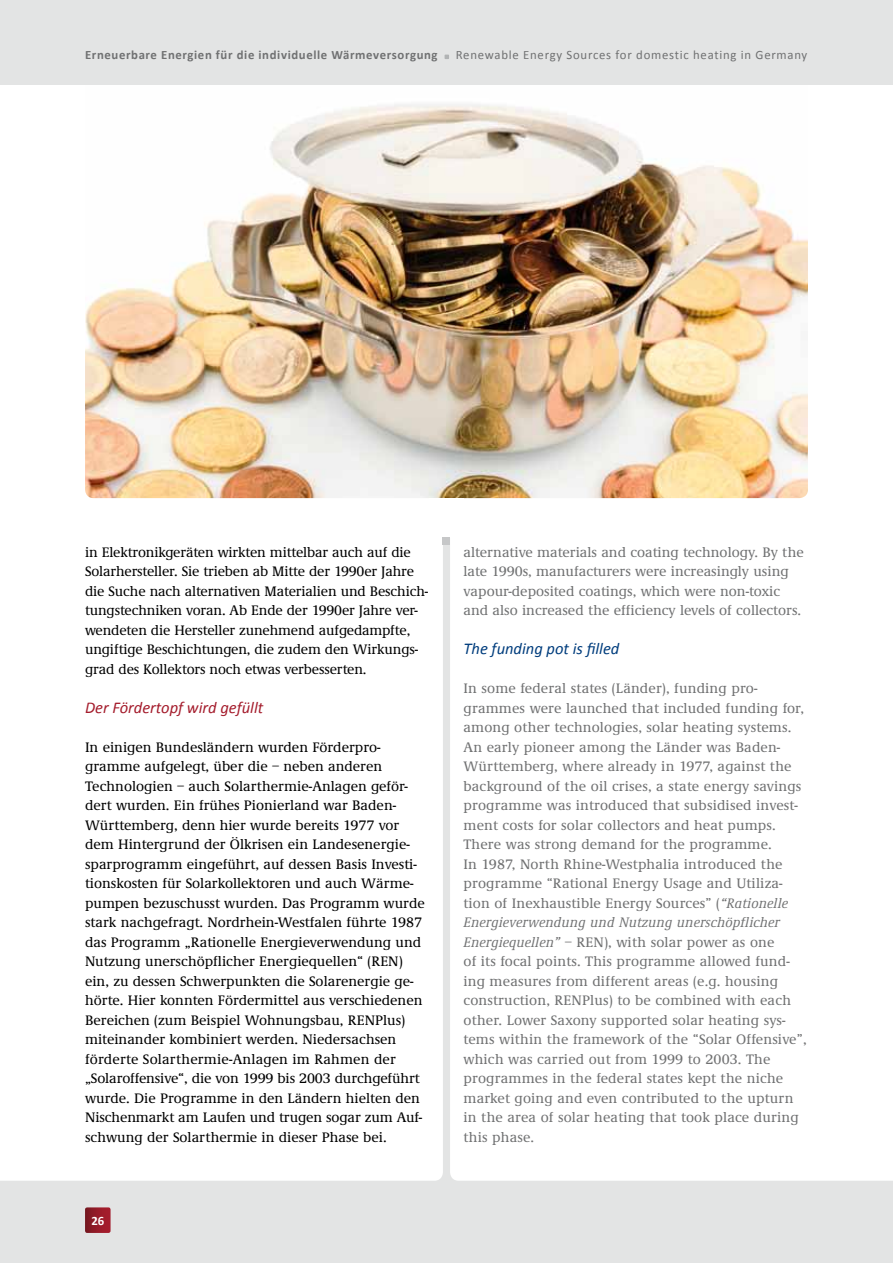
<style>
.page{position:relative;width:893px;height:1263px;background:#e3e4e4}
.page>*{position:absolute;margin:0;border:0;box-sizing:border-box;transform-origin:0 0}
.t1{font:italic 16.5px "Calibri";color:#a41c2c}
.t2{font:italic 16.5px "Calibri";color:#003d7d}
.t3{font:500 14.25px/19.5px "Demos EF";color:#000}
.t4{font:500 14.25px/19.5px "Demos EF";letter-spacing:.01em;color:#707172}
.t5{font:700 12.75px "Calibri";letter-spacing:.05em;color:#707172}
.t6{font:12.75px "Calibri";letter-spacing:.06em;color:#707172}
.t7{font:700 12.75px "Calibri";color:#fff}
.s1{font-style:italic}
</style>
<div class="page">
<svg style="left:445px;top:55px;width:4px;height:4px"></svg>
<div style="left:0;top:85px;width:443px;height:1096px;background:#fff"></div>
<div style="left:450px;top:85px;width:442px;height:1096px;background:#fff"></div>
<svg style="left:892px;top:85px;width:1px;height:1096px"></svg>
<img style="left:85px;top:85px;width:723px;height:413px">
<div style="left:85px;top:1207px;width:26px;height:26px;background:linear-gradient(to right,#7c1822,#a91d2d);border-radius:2px"></div>
<div style="left:429px;top:498px;width:34px;height:39px;background:#fff"></div>
<div style="left:443px;top:537px;width:7px;height:7px;background:#c6c7c8"></div>
<p class="t5" style="left:85px;top:47px;width:354px">Erneuerbare Energien für die individuelle Wärmeversorgung</p>
<p class="t6" style="left:456px;top:47px;width:353px">Renewable Energy Sources for domestic heating in Germany</p>
<p class="t3" style="left:85px;top:543px;width:345px">in Elektronikgeräten wirkten mittelbar auch auf die Solarhersteller. Sie trieben ab Mitte der 1990er Jahre die Suche nach alternativen Materialien und Beschich&shy;tungstechniken voran. Ab Ende der 1990er Jahre ver&shy;wendeten die Hersteller zunehmend aufgedampfte, ungiftige Beschichtungen, die zudem den Wirkungs&shy;grad des Kollektors noch etwas verbesserten.</p>
<p class="t1" style="left:85px;top:696px;width:180px">Der Fördertopf wird gefüllt</p>
<p class="t3" style="left:85px;top:738px;width:341px">In einigen Bundesländern wurden Förderpro&shy;gramme aufgelegt, über die – neben anderen Technologien – auch Solarthermie-Anlagen geför&shy;dert wurden. Ein frühes Pionierland war Baden-Württemberg, denn hier wurde bereits 1977 vor dem Hintergrund der Ölkrisen ein Landesenergie&shy;sparprogramm eingeführt, auf dessen Basis Investi&shy;tionskosten für Solarkollektoren und auch Wärme&shy;pumpen bezuschusst wurden. Das Programm wurde stark nachgefragt. Nordrhein-Westfalen führte 1987 das Programm „Rationelle Energieverwendung und Nutzung unerschöpflicher Energiequellen“ (REN) ein, zu dessen Schwerpunkten die Solarenergie ge&shy;hörte. Hier konnten Fördermittel aus verschiedenen Bereichen (zum Beispiel Wohnungsbau, RENPlus) miteinander kombiniert werden. Niedersachsen förderte Solarthermie-Anlagen im Rahmen der „Solaroffensive“, die von 1999 bis 2003 durchgeführt wurde. Die Programme in den Ländern hielten den Nischenmarkt am Laufen und trugen sogar zum Auf&shy;schwung der Solarthermie in dieser Phase bei.</p>
<p class="t7" style="left:91px;top:1212px;width:14px">26</p>
<p class="t4" style="left:463px;top:543px;width:342px">alternative materials and coating technology. By the late 1990s, manufacturers were increasingly using vapour-deposited coatings, which were non-toxic and also increased the efficiency levels of collectors.</p>
<p class="t2" style="left:463px;top:637px;width:157px">The funding pot is filled</p>
<p class="t4" style="left:463px;top:679px;width:345px">In some federal states (Länder), funding pro&shy;grammes were launched that included funding for, among other technologies, solar heating systems.<br>An early pioneer among the Länder was Baden-Württemberg, where already in 1977, against the background of the oil crises, a state energy savings programme was introduced that subsidised invest&shy;ment costs for solar collectors and heat pumps.<br>There was strong demand for the programme.<br>In 1987, North Rhine-Westphalia introduced the programme “Rational Energy Usage and Utiliza&shy;tion of Inexhaustible Energy Sources” (<span class="s1">“Rationelle Energieverwendung und Nutzung unerschöpflicher Energiequellen”</span> – REN), with solar power as one<br>of its focal points. This programme allowed fund&shy;ing measures from different areas (e.g. housing construction, RENPlus) to be combined with each other. Lower Saxony supported solar heating sys&shy;tems within the framework of the “Solar Offensive”, which was carried out from 1999 to 2003. The programmes in the federal states kept the niche market going and even contributed to the upturn in the area of solar heating that took place during this phase.</p>
</div>
